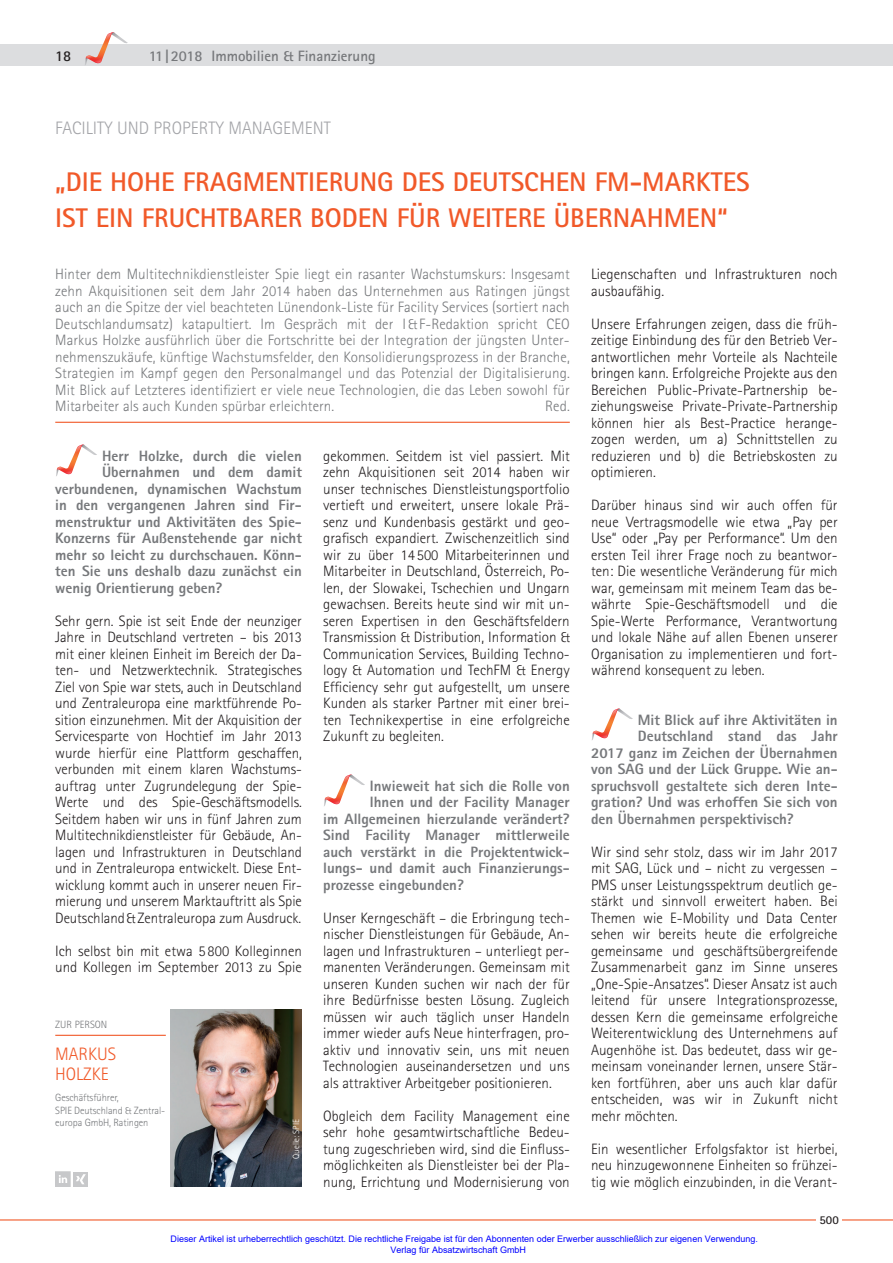
<style>
.page{position:relative;width:893px;height:1263px;background:#fff}
.page>*{position:absolute;margin:0;border:0;box-sizing:border-box;transform-origin:0 0}
.t1{font:700 27px/36px "Rotis Sans Serif";color:#f15929}
.t2{font:300 18px "Rotis Sans Serif";color:#a3a4a8}
.t3{font:300 18px/20.2px "Rotis Sans Serif";color:#f15929}
.t4{font:300 15px/16.5px "Rotis Sans Serif";color:#231f20;text-align:justify}
.t5{font:800 15px "Rotis Sans Serif";color:#76787b}
.t6{font:300 15px/16.5px "Rotis Sans Serif";letter-spacing:.005em;color:#76787b;text-align:justify}
.t7{font:700 15px "Rotis Sans Serif";color:#76787b}
.t8{font:700 15px "Rotis Sans Serif";color:#231f20}
.t9{font:700 12px "Rotis Sans Serif";color:#231f20}
.t10{font:300 10.5px/12.6px "Rotis Sans Serif";letter-spacing:-.01em;color:#76787b}
.t11{font:9px/10.8px "Arial";color:#00f}
.t12{font:300 9px "Rotis Sans Serif";letter-spacing:-.01em;color:#fff}
</style>
<div class="page">
<div style="left:0;top:45px;width:893px;height:21px;background:#dcdddf"></div>
<svg style="left:85px;top:32px;width:43px;height:33px"></svg>
<hr style="left:0;top:1219px;width:893px;height:1px;background:#f15929">
<div style="left:816px;top:1214px;width:26px;height:13px;background:#fff"></div>
<hr style="left:55px;top:422px;width:515px;height:1px;background:#f15929">
<svg style="left:56px;top:444px;width:41px;height:32px"></svg>
<svg style="left:324px;top:774px;width:41px;height:32px"></svg>
<svg style="left:592px;top:708px;width:41px;height:32px"></svg>
<img style="left:170px;top:1010px;width:132px;height:176px">
<hr style="left:55px;top:1035px;width:111px;height:1px;background:#f15929">
<div style="left:73px;top:1172px;width:15px;height:15px;background:#c7c8ca"></div>
<svg style="left:76px;top:1174px;width:10px;height:10px"></svg>
<svg style="left:55px;top:1172px;width:15px;height:15px"></svg>
<p class="t8" style="left:55px;top:46px;width:18px">18</p>
<p class="t7" style="left:149px;top:46px;width:228px">11|2018 Immobilien &amp; Finanzierung</p>
<p class="t2" style="left:55px;top:117px;width:277px">FACILITY UND PROPERTY MANAGEMENT</p>
<h1 class="t1" style="left:55px;top:164px;width:696px">„DIE HOHE FRAGMENTIERUNG DES DEUTSCHEN FM-MARKTES<br>IST EIN FRUCHTBARER BODEN FÜR WEITERE ÜBERNAHMEN“</h1>
<p class="t6" style="left:55px;top:266px;width:516px">Hinter dem Multitechnikdienstleister Spie liegt ein rasanter Wachstumskurs: Insgesamt zehn Akquisitionen seit dem Jahr 2014 haben das Unternehmen aus Ratingen jüngst auch an die Spitze der viel beachteten Lünendonk-Liste für Facility Services (sortiert nach Deutschlandumsatz) katapultiert. Im Gespräch mit der I&amp;F-Redaktion spricht CEO Markus Holzke ausführlich über die Fortschritte bei der Integration der jüngsten Unter&shy;nehmenszukäufe, künftige Wachstumsfelder, den Konsolidierungsprozess in der Branche, Strategien im Kampf gegen den Personalmangel und das Potenzial der Digitalisierung.<br>Mit Blick auf Letzteres identifiziert er viele neue Technologien, die das Leben sowohl für Mitarbeiter als auch Kunden spürbar erleichtern.</p>
<p class="t6" style="left:545px;top:398px;width:26px">Red.</p>
<p class="t5" style="left:102px;top:446px;width:201px">Herr Holzke, durch die vielen</p>
<p class="t5" style="left:102px;top:462px;width:201px">Übernahmen und dem damit</p>
<p class="t5" style="left:55px;top:479px;width:248px">verbundenen, dynamischen Wachstum</p>
<p class="t5" style="left:55px;top:495px;width:248px">in den vergangenen Jahren sind Fir-</p>
<p class="t5" style="left:55px;top:512px;width:248px">menstruktur und Aktivitäten des Spie-</p>
<p class="t5" style="left:55px;top:528px;width:248px">Konzerns für Außenstehende gar nicht</p>
<p class="t5" style="left:55px;top:545px;width:248px">mehr so leicht zu durchschauen. Könn-</p>
<p class="t5" style="left:55px;top:561px;width:248px">ten Sie uns deshalb dazu zunächst ein</p>
<p class="t5" style="left:55px;top:578px;width:169px">wenig Orientierung geben?</p>
<p class="t4" style="left:55px;top:612px;width:248px">Sehr gern. Spie ist seit Ende der neunziger Jahre in Deutschland vertreten – bis 2013 mit einer kleinen Einheit im Bereich der Da&shy;ten- und Netzwerktechnik. Strategisches Ziel von Spie war stets, auch in Deutschland und Zentraleuropa eine marktführende Po&shy;sition einzunehmen. Mit der Akquisition der Servicesparte von Hochtief im Jahr 2013 wurde hierfür eine Plattform geschaffen, verbunden mit einem klaren Wachstums&shy;auftrag unter Zugrundelegung der Spie-Werte und des Spie-Geschäftsmodells.<br>Seitdem haben wir uns in fünf Jahren zum Multitechnikdienstleister für Gebäude, An&shy;lagen und Infrastrukturen in Deutschland und in Zentraleuropa entwickelt. Diese Ent&shy;wicklung kommt auch in unserer neuen Fir&shy;mierung und unserem Marktauftritt als Spie Deutschland&amp;Zentraleuropa zum Ausdruck.</p>
<p class="t4" style="left:55px;top:942px;width:248px">Ich selbst bin mit etwa 5 800 Kolleginnen und Kollegen im September 2013 zu Spie</p>
<p class="t10" style="left:55px;top:1018px;width:54px">ZUR PERSON</p>
<p class="t3" style="left:55px;top:1043px;width:63px">MARKUS<br>HOLZKE</p>
<p class="t10" style="left:55px;top:1091px;width:110px">Geschäftsführer,<br>SPIE Deutschland &amp; Zentral&shy;europa GmbH, Ratingen</p>
<p class="t12" style="left:291px;top:1158px;width:41px;rotate:-90deg">Quelle: SPIE</p>
<p class="t4" style="left:323px;top:447px;width:248px">gekommen. Seitdem ist viel passiert. Mit zehn Akquisitionen seit 2014 haben wir unser technisches Dienstleistungsportfolio vertieft und erweitert, unsere lokale Prä&shy;senz und Kundenbasis gestärkt und geo&shy;grafisch expandiert. Zwischenzeitlich sind wir zu über 14 500 Mitarbeiterinnen und Mitarbeiter in Deutschland, Österreich, Po&shy;len, der Slowakei, Tschechien und Ungarn gewachsen. Bereits heute sind wir mit un&shy;seren Expertisen in den Geschäftsfeldern Transmission &amp; Distribution, Information &amp; Communication Services, Building Techno&shy;logy &amp; Automation und TechFM &amp; Energy Efficiency sehr gut aufgestellt, um unsere Kunden als starker Partner mit einer brei&shy;ten Technikexpertise in eine erfolgreiche Zukunft zu begleiten.</p>
<p class="t5" style="left:370px;top:776px;width:201px">Inwieweit hat sich die Rolle von</p>
<p class="t5" style="left:370px;top:792px;width:201px">Ihnen und der Facility Manager</p>
<p class="t5" style="left:323px;top:809px;width:248px">im Allgemeinen hierzulande verändert?</p>
<p class="t5" style="left:323px;top:825px;width:248px">Sind Facility Manager mittlerweile</p>
<p class="t5" style="left:323px;top:842px;width:248px">auch verstärkt in die Projektentwick-</p>
<p class="t5" style="left:323px;top:858px;width:248px">lungs- und damit auch Finanzierungs-</p>
<p class="t5" style="left:323px;top:875px;width:142px">prozesse eingebunden?</p>
<p class="t4" style="left:323px;top:909px;width:248px">Unser Kerngeschäft – die Erbringung tech&shy;nischer Dienstleistungen für Gebäude, An&shy;lagen und Infrastrukturen – unterliegt per&shy;manenten Veränderungen. Gemeinsam mit unseren Kunden suchen wir nach der für ihre Bedürfnisse besten Lösung. Zugleich müssen wir auch täglich unser Handeln immer wieder aufs Neue hinterfragen, pro&shy;aktiv und innovativ sein, uns mit neuen Technologien auseinandersetzen und uns als attraktiver Arbeitgeber positionieren.</p>
<p class="t4" style="left:323px;top:1107px;width:248px">Obgleich dem Facility Management eine sehr hohe gesamtwirtschaftliche Bedeu&shy;tung zugeschrieben wird, sind die Einfluss&shy;möglichkeiten als Dienstleister bei der Pla&shy;nung, Errichtung und Modernisierung von</p>
<p class="t4" style="left:591px;top:266px;width:248px">Liegenschaften und Infrastrukturen noch ausbaufähig.</p>
<p class="t4" style="left:591px;top:315px;width:248px">Unsere Erfahrungen zeigen, dass die früh&shy;zeitige Einbindung des für den Betrieb Ver&shy;antwortlichen mehr Vorteile als Nachteile bringen kann. Erfolgreiche Projekte aus den Bereichen Public-Private-Partnership be&shy;ziehungsweise Private-Private-Partnership können hier als Best-Practice herange&shy;zogen werden, um a) Schnittstellen zu reduzieren und b) die Betriebskosten zu optimieren.</p>
<p class="t4" style="left:591px;top:497px;width:248px">Darüber hinaus sind wir auch offen für neue Vertragsmodelle wie etwa „Pay per Use“ oder „Pay per Performance“. Um den ersten Teil ihrer Frage noch zu beantwor&shy;ten: Die wesentliche Veränderung für mich war, gemeinsam mit meinem Team das be&shy;währte Spie-Geschäftsmodell und die Spie-Werte Performance, Verantwortung und lokale Nähe auf allen Ebenen unserer Organisation zu implementieren und fort&shy;während konsequent zu leben.</p>
<p class="t5" style="left:638px;top:710px;width:201px">Mit Blick auf ihre Aktivitäten in</p>
<p class="t5" style="left:638px;top:726px;width:201px">Deutschland stand das Jahr</p>
<p class="t5" style="left:591px;top:743px;width:248px">2017 ganz im Zeichen der Übernahmen</p>
<p class="t5" style="left:591px;top:759px;width:248px">von SAG und der Lück Gruppe. Wie an-</p>
<p class="t5" style="left:591px;top:776px;width:247px">spruchsvoll gestaltete sich deren Inte-</p>
<p class="t5" style="left:591px;top:792px;width:248px">gration? Und was erhoffen Sie sich von</p>
<p class="t5" style="left:591px;top:809px;width:204px">den Übernahmen perspektivisch?</p>
<p class="t4" style="left:591px;top:843px;width:248px">Wir sind sehr stolz, dass wir im Jahr 2017 mit SAG, Lück und – nicht zu vergessen – PMS unser Leistungsspektrum deutlich ge&shy;stärkt und sinnvoll erweitert haben. Bei Themen wie E-Mobility und Data Center sehen wir bereits heute die erfolgreiche gemeinsame und geschäftsübergreifende Zusammenarbeit ganz im Sinne unseres „One-Spie-Ansatzes“. Dieser Ansatz ist auch leitend für unsere Integrationsprozesse, dessen Kern die gemeinsame erfolgreiche Weiterentwicklung des Unternehmens auf Augenhöhe ist. Das bedeutet, dass wir ge&shy;meinsam voneinander lernen, unsere Stär&shy;ken fortführen, aber uns auch klar dafür entscheiden, was wir in Zukunft nicht mehr möchten.</p>
<p class="t4" style="left:591px;top:1140px;width:248px">Ein wesentlicher Erfolgsfaktor ist hierbei, neu hinzugewonnene Einheiten so frühzei&shy;tig wie möglich einzubinden, in die Verant-</p>
<p class="t9" style="left:819px;top:1212px;width:21px">500</p>
<p class="t11" style="left:391px;top:1233px;width:369px;text-indent:-220px">Dieser Artikel ist urheberrechtlich geschützt. Die rechtliche Freigabe ist für den Abonnenten oder Erwerber ausschließlich zur eigenen Verwendung.<br>Verlag für Absatzwirtschaft GmbH</p>
</div>
